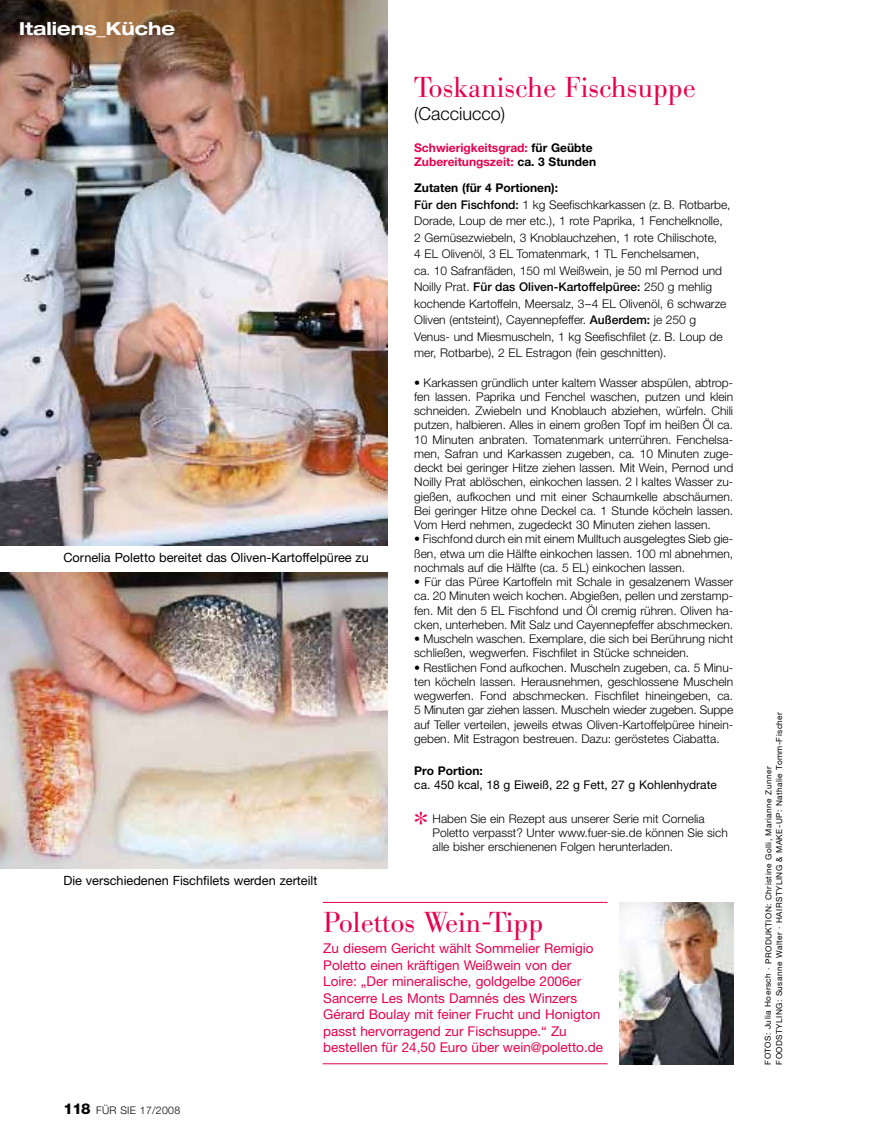
<style>
.page{position:relative;width:876px;height:1140px;background:#fff}
.page>*{position:absolute;margin:0;border:0;box-sizing:border-box;transform-origin:0 0}
.t1{font:300 31.05px "B Bodoni";color:#e8004c}
.t2{font:300 28.5px "B Bodoni";color:#e8004c}
.t3{font:700 expanded 18px "Helvetica Neue LT";color:#fff}
.t4{font:300 18px "Helvetica Neue LT";color:#000}
.t5{font:13.5px/16.5px "Helvetica Neue LT";color:#e8004c}
.t6{font:12.75px "Helvetica Neue LT";color:#000}
.t7{font:300 12px/14.2px "Helvetica Neue LT";color:#000;text-align:justify}
.t8{font:700 12px/14.2px "Helvetica Neue LT";color:#e8004c}
.t9{font:12px "Helvetica Neue LT";color:#000}
.t10{font:700 12px "Helvetica Neue LT";color:#000}
.t11{font:300 10.5px "Helvetica Neue LT";letter-spacing:.03em;color:#000}
.t12{font:8.25px/10.5px "Helvetica Neue LT";letter-spacing:.055em;color:#000}
.s1{color:#000}
.s2{font-weight:700}
.s3{font-weight:500}
.s4{font-weight:800;font-size:15px}
</style>
<div class="page">
<img style="left:0;top:0;width:734px;height:1065px">
<h3 class="t3" style="left:19px;top:22px;width:157px">Italiens_Küche</h3>
<p class="t6" style="left:63px;top:552px;width:307px">Cornelia Poletto bereitet das Oliven-Kartoffelpüree zu</p>
<p class="t6" style="left:63px;top:875px;width:256px">Die verschiedenen Fischfilets werden zerteilt</p>
<h2 class="t2" style="left:414px;top:77px;width:283px">Toskanische Fischsuppe</h2>
<h3 class="t4" style="left:414px;top:104px;width:93px">(Cacciucco)</h3>
<p class="t8" style="left:414px;top:142px;width:183px">Schwierigkeitsgrad: <span class="s1">für Geübte<br></span>Zubereitungszeit: <span class="s1">ca. 3 Stunden</span></p>
<p class="t7" style="left:414px;top:180px;width:318px;line-height:16.5px;text-align:left"><span class="s2">Zutaten (für 4 Portionen):<br></span><span class="s3">Für den Fischfond:</span> 1 kg Seefischkarkassen (z. B. Rotbarbe, Dorade, Loup de mer etc.), 1 rote Paprika, 1 Fenchelknolle, 2 Gemüsezwiebeln, 3 Knoblauchzehen, 1 rote Chilischote,<br>4 EL Olivenöl, 3 EL Tomatenmark, 1 TL Fenchelsamen,<br>ca. 10 Safranfäden, 150 ml Weißwein, je 50 ml Pernod und Noilly Prat. <span class="s3">Für das Oliven-Kartoffelpüree:</span> 250 g mehlig kochende Kartoffeln, Meersalz, 3–4 EL Olivenöl, 6 schwarze Oliven (entsteint), Cayennepfeffer. <span class="s3">Außerdem:</span> je 250 g Venus- und Miesmuscheln, 1 kg Seefischfilet (z. B. Loup de mer, Rotbarbe), 2 EL Estragon (fein geschnitten).</p>
<p class="t7" style="left:414px;top:375px;width:321px">• Karkassen gründlich unter kaltem Wasser abspülen, abtrop&shy;fen lassen. Paprika und Fenchel waschen, putzen und klein schneiden. Zwiebeln und Knoblauch abziehen, würfeln. Chili putzen, halbieren. Alles in einem großen Topf im heißen Öl ca.<br>10 Minuten anbraten. Tomatenmark unterrühren. Fenchelsa&shy;men, Safran und Karkassen zugeben, ca. 10 Minuten zuge&shy;deckt bei geringer Hitze ziehen lassen. Mit Wein, Pernod und Noilly Prat ablöschen, einkochen lassen. 2 l kaltes Wasser zu&shy;gießen, aufkochen und mit einer Schaumkelle abschäumen.<br>Bei geringer Hitze ohne Deckel ca. 1 Stunde köcheln lassen.<br>Vom Herd nehmen, zugedeckt 30 Minuten ziehen lassen.</p>
<p class="t7" style="left:414px;top:532px;width:321px">• Fischfond durch ein mit einem Mulltuch ausgelegtes Sieb gie&shy;ßen, etwa um die Hälfte einkochen lassen. 100 ml abnehmen, nochmals auf die Hälfte (ca. 5 EL) einkochen lassen.</p>
<p class="t7" style="left:414px;top:575px;width:321px">• Für das Püree Kartoffeln mit Schale in gesalzenem Wasser ca. 20 Minuten weich kochen. Abgießen, pellen und zerstamp&shy;fen. Mit den 5 EL Fischfond und Öl cremig rühren. Oliven ha&shy;cken, unterheben. Mit Salz und Cayennepfeffer abschmecken.</p>
<p class="t7" style="left:414px;top:632px;width:321px">• Muscheln waschen. Exemplare, die sich bei Berührung nicht schließen, wegwerfen. Fischfilet in Stücke schneiden.</p>
<p class="t7" style="left:414px;top:660px;width:321px">• Restlichen Fond aufkochen. Muscheln zugeben, ca. 5 Minu&shy;ten köcheln lassen. Herausnehmen, geschlossene Muscheln wegwerfen. Fond abschmecken. Fischfilet hineingeben, ca.<br>5 Minuten gar ziehen lassen. Muscheln wieder zugeben. Suppe auf Teller verteilen, jeweils etwas Oliven-Kartoffelpüree hinein&shy;geben. Mit Estragon bestreuen. Dazu: geröstetes Ciabatta.</p>
<p class="t10" style="left:414px;top:766px;width:70px">Pro Portion:</p>
<p class="t9" style="left:414px;top:780px;width:304px">ca. 450 kcal, 18 g Eiweiß, 22 g Fett, 27 g Kohlenhydrate</p>
<p class="t7" style="left:433px;top:811px;width:297px;text-align:left">Haben Sie ein Rezept aus unserer Serie mit Cornelia<br>Poletto verpasst? Unter www.fuer-sie.de können Sie sich alle bisher erschienenen Folgen herunterladen.</p>
<h1 class="t1" style="left:414px;top:811px;width:15px">*</h1>
<p class="t11" style="left:63px;top:1104px;width:118px"><span class="s4">118</span> FÜR SIE 17/2008</p>
<h2 class="t2" style="left:323px;top:912px;width:221px">Polettos Wein-Tipp</h2>
<p class="t5" style="left:323px;top:941px;width:281px">Zu diesem Gericht wählt Sommelier Remigio Poletto einen kräftigen Weißwein von der Loire: „Der mineralische, goldgelbe 2006er Sancerre Les Monts Damnés des Winzers Gérard Boulay mit feiner Frucht und Honigton passt hervorragend zur Fischsuppe.“ Zu bestellen für 24,50 Euro über wein@poletto.de</p>
<p class="t12" style="left:764px;top:1064px;width:354px;rotate:-90deg">FOTOS: Julia Hoersch · PRODUKTION: Christine Golli, Marianne Zunner<br>FOODSTYLING: Susanne Walter · HAIRSTYLING &amp; MAKE-UP: Nathalie Tomm-Fischer</p>
</div>
